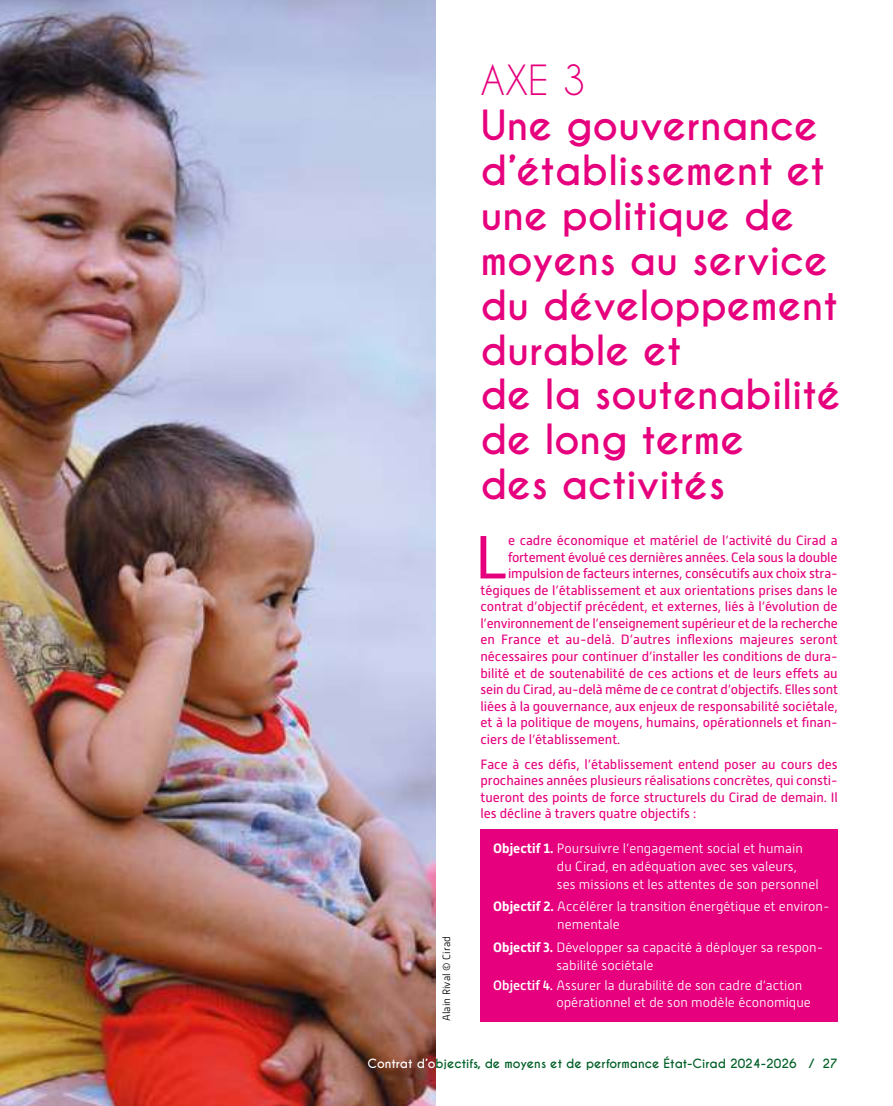
<style>
.page{position:relative;width:893px;height:1106px;background:#fff}
.page>*{position:absolute;margin:0;border:0;box-sizing:border-box;transform-origin:0 0}
.t1{font:60.75px "Alwyn New";color:#e6007d}
.t2{font:700 39px/44.8px "Caviar Dreams";color:#e6007d}
.t3{font:39px "Caviar Dreams";color:#e6007d}
.t4{font:13.5px/16.5px "Alwyn New";letter-spacing:-.005em;color:#e6007d;text-align:justify}
.t5{font:300 13.5px/18px "Alwyn New";color:#fff}
.t6{font:700 12px "Caviar Dreams";color:#005f27}
.t7{font:300 10.5px "Alwyn New";color:#000}
.s1{font-weight:700}
.s2{font-weight:500}
.s3{color:#fff}
</style>
<div class="page">
<div style="left:480px;top:829px;width:358px;height:193px;background:#e6007d"></div>
<img style="left:0;top:0;width:436px;height:1106px">
<h2 class="t3" style="left:480px;top:57px;width:107px">AXE 3</h2>
<h2 class="t2" style="left:480px;top:104px;width:362px">Une gouvernance d’établissement et une politique de moyens au service du développement durable et<br>de la soutenabilité de long terme<br>des activités</h2>
<h1 class="t1" style="left:475px;top:523px;width:35px">L</h1>
<p class="t4" style="left:508px;top:532px;width:331px">e cadre économique et matériel de l’activité du Cirad a</p>
<p class="t4" style="left:508px;top:549px;width:331px">fortement évolué ces dernières années. Cela sous la double</p>
<p class="t4" style="left:508px;top:565px;width:331px">impulsion de facteurs internes, consécutifs aux choix stra-</p>
<p class="t4" style="left:480px;top:582px;width:359px">tégiques de l’établissement et aux orientations prises dans le</p>
<p class="t4" style="left:480px;top:598px;width:359px">contrat d’objectif précédent, et externes, liés à l’évolution de</p>
<p class="t4" style="left:480px;top:615px;width:359px">l’environnement de l’enseignement supérieur et de la recherche</p>
<p class="t4" style="left:480px;top:631px;width:359px">en France et au-delà. D’autres inflexions majeures seront</p>
<p class="t4" style="left:480px;top:648px;width:359px">nécessaires pour continuer d’installer les conditions de dura-</p>
<p class="t4" style="left:480px;top:664px;width:359px">bilité et de soutenabilité de ces actions et de leurs effets au</p>
<p class="t4" style="left:480px;top:681px;width:359px">sein du Cirad, au-delà même de ce contrat d’objectifs. Elles sont</p>
<p class="t4" style="left:480px;top:697px;width:359px">liées à la gouvernance, aux enjeux de responsabilité sociétale,</p>
<p class="t4" style="left:480px;top:714px;width:359px">et à la politique de moyens, humains, opérationnels et finan-</p>
<p class="t4" style="left:480px;top:730px;width:141px">ciers de l’établissement.</p>
<p class="t4" style="left:480px;top:755px;width:359px">Face à ces défis, l’établissement entend poser au cours des prochaines années plusieurs réalisations concrètes, qui consti&shy;tueront des points de force structurels du Cirad de demain. Il les décline à travers quatre objectifs :</p>
<p class="t5" style="left:557px;top:839px;width:263px;text-indent:-64px"><span class="s1">Objectif 1.</span> Poursuivre l’engagement social et humain du Cirad, en adéquation avec ses valeurs, ses missions et les attentes de son personnel</p>
<p class="t5" style="left:557px;top:897px;width:274px;text-indent:-64px"><span class="s1">Objectif 2.</span> Accélérer la transition énergétique et environ&shy;nementale</p>
<p class="t5" style="left:557px;top:938px;width:268px;text-indent:-63px"><span class="s1">Objectif 3.</span> Développer sa capacité à déployer sa respon&shy;sabilité sociétale</p>
<p class="t5" style="left:556px;top:977px;width:256px;line-height:16.5px;text-indent:-63px"><span class="s2">Objectif 4.</span> Assurer la durabilité de son cadre d’action opérationnel et de son modèle économique</p>
<p class="t7" style="left:441px;top:1020px;width:86px;rotate:-90deg">Alain Rival © Cirad</p>
<p class="t6" style="left:367px;top:1056px;width:472px"><span class="s3">Contrat d’o</span>bjectifs, de moyens et de performance État-Cirad 2024-2026 / 27</p>
</div>
